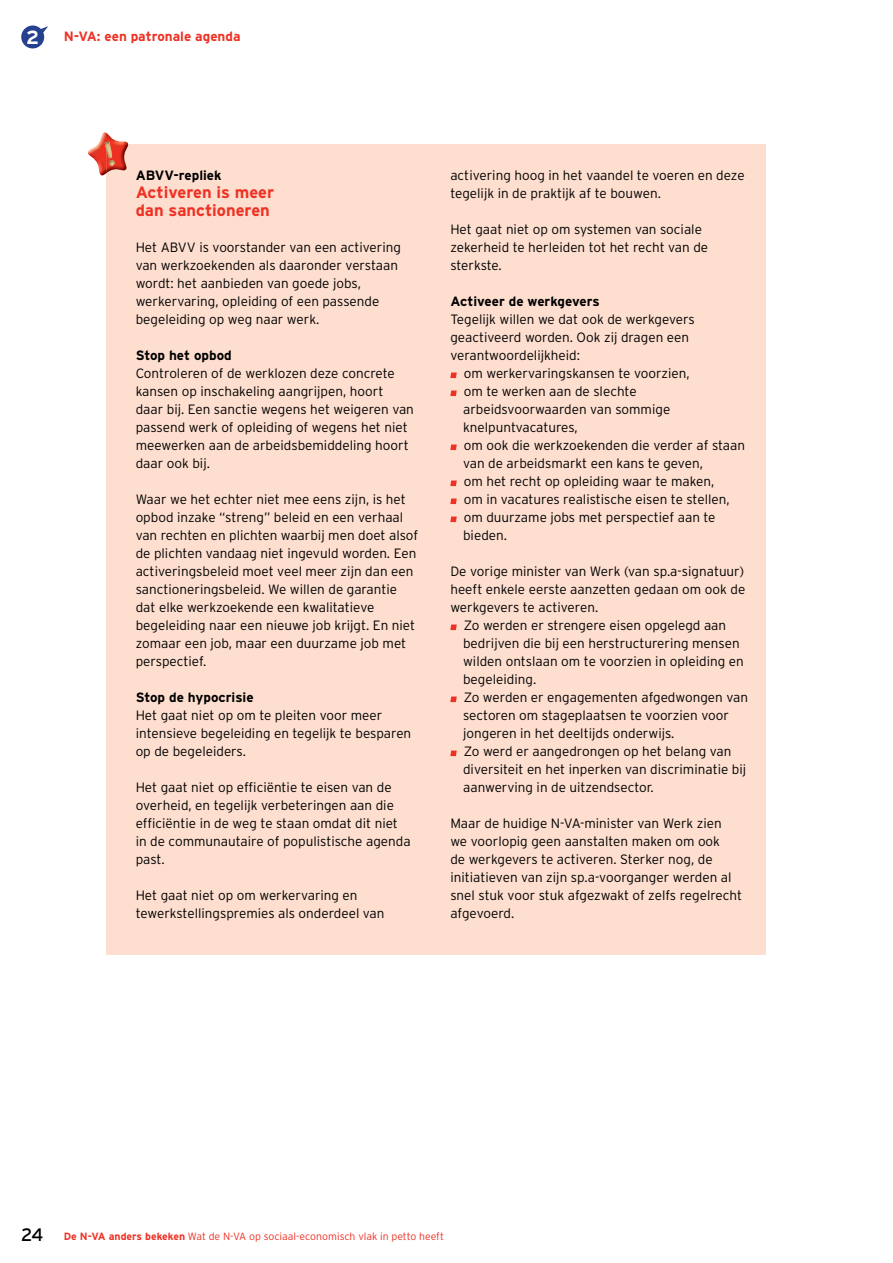
<style>
.page{position:relative;width:893px;height:1263px;background:#fff}
.page>*{position:absolute;margin:0;border:0;box-sizing:border-box;transform-origin:0 0}
.t1{font:700 19.05px "Interstate";color:#fff}
.t2{font:700 16.5px/18px "Interstate";color:#ee3124}
.t3{font:300 13.5px/18px "Interstate";color:#000}
.t4{font:700 13.5px "Interstate";color:#000}
.t5{font:700 13.5px "Interstate";color:#ee3124}
.t6{font:300 10.5px "Interstate";color:#ee3124}
.s1{font-weight:400;font-size:18px;color:#000}
.s2{font-weight:700}
</style>
<div class="page">
<svg style="left:21px;top:26px;width:27px;height:22px"></svg>
<div style="left:106px;top:144px;width:659px;height:810px;background:#fddecf"></div>
<svg style="left:450px;top:372px;width:7px;height:6px"></svg>
<svg style="left:450px;top:390px;width:7px;height:6px"></svg>
<svg style="left:450px;top:444px;width:7px;height:6px"></svg>
<svg style="left:450px;top:480px;width:7px;height:6px"></svg>
<svg style="left:450px;top:498px;width:7px;height:6px"></svg>
<svg style="left:450px;top:516px;width:7px;height:6px"></svg>
<svg style="left:450px;top:624px;width:7px;height:6px"></svg>
<svg style="left:450px;top:696px;width:7px;height:6px"></svg>
<svg style="left:450px;top:750px;width:7px;height:6px"></svg>
<img style="left:88px;top:132px;width:40px;height:43px">
<img style="left:106px;top:144px;width:22px;height:29px">
<svg style="left:105px;top:142px;width:5px;height:7px"></svg>
<img style="left:106px;top:144px;width:9px;height:22px">
<h1 class="t1" style="left:26px;top:26px;width:14px">2</h1>
<p class="t5" style="left:64px;top:28px;width:178px">N-VA: een patronale agenda</p>
<p class="t4" style="left:136px;top:167px;width:87px">ABVV-repliek</p>
<p class="t2" style="left:136px;top:183px;width:140px">Activeren is meer dan sanctioneren</p>
<p class="t3" style="left:136px;top:238px;width:267px">Het ABVV is voorstander van een activering van werkzoekenden als daaronder verstaan wordt: het aanbieden van goede jobs, werkervaring, opleiding of een passende begeleiding op weg naar werk.</p>
<p class="t4" style="left:136px;top:347px;width:98px">Stop het opbod</p>
<p class="t3" style="left:136px;top:364px;width:280px">Controleren of de werklozen deze concrete kansen op inschakeling aangrijpen, hoort daar bij. Een sanctie wegens het weigeren van passend werk of opleiding of wegens het niet meewerken aan de arbeidsbemiddeling hoort daar ook bij.</p>
<p class="t3" style="left:136px;top:490px;width:284px">Waar we het echter niet mee eens zijn, is het opbod inzake “streng” beleid en een verhaal van rechten en plichten waarbij men doet alsof de plichten vandaag niet ingevuld worden. Een activeringsbeleid moet veel meer zijn dan een sanctioneringsbeleid. We willen de garantie dat elke werkzoekende een kwalitatieve begeleiding naar een nieuwe job krijgt. En niet zomaar een job, maar een duurzame job met perspectief.</p>
<p class="t4" style="left:136px;top:689px;width:119px">Stop de hypocrisie</p>
<p class="t3" style="left:136px;top:706px;width:277px">Het gaat niet op om te pleiten voor meer intensieve begeleiding en tegelijk te besparen op de begeleiders.</p>
<p class="t3" style="left:136px;top:778px;width:276px">Het gaat niet op efficiëntie te eisen van de overheid, en tegelijk verbeteringen aan die efficiëntie in de weg te staan omdat dit niet in de communautaire of populistische agenda past.</p>
<p class="t3" style="left:136px;top:886px;width:250px">Het gaat niet op om werkervaring en tewerkstellingspremies als onderdeel van</p>
<p class="t3" style="left:450px;top:166px;width:296px">activering hoog in het vaandel te voeren en deze tegelijk in de praktijk af te bouwen.</p>
<p class="t3" style="left:450px;top:220px;width:259px">Het gaat niet op om systemen van sociale zekerheid te herleiden tot het recht van de sterkste.</p>
<p class="t4" style="left:450px;top:293px;width:151px">Activeer de werkgevers</p>
<p class="t3" style="left:450px;top:310px;width:246px">Tegelijk willen we dat ook de werkgevers geactiveerd worden. Ook zij dragen een verantwoordelijkheid:</p>
<p class="t3" style="left:463px;top:364px;width:284px">om werkervaringskansen te voorzien,<br>om te werken aan de slechte arbeidsvoorwaarden van sommige knelpuntvacatures,<br>om ook die werkzoekenden die verder af staan van de arbeidsmarkt een kans te geven,<br>om het recht op opleiding waar te maken,<br>om in vacatures realistische eisen te stellen, om duurzame jobs met perspectief aan te bieden.</p>
<p class="t3" style="left:450px;top:562px;width:296px;text-align:justify">De vorige minister van Werk (van sp.a-signatuur) heeft enkele eerste aanzetten gedaan om ook de werkgevers te activeren.</p>
<p class="t3" style="left:463px;top:616px;width:286px">Zo werden er strengere eisen opgelegd aan bedrijven die bij een herstructurering mensen wilden ontslaan om te voorzien in opleiding en begeleiding.<br>Zo werden er engagementen afgedwongen van sectoren om stageplaatsen te voorzien voor jongeren in het deeltijds onderwijs.<br>Zo werd er aangedrongen op het belang van diversiteit en het inperken van discriminatie bij aanwerving in de uitzendsector.</p>
<p class="t3" style="left:450px;top:814px;width:293px">Maar de huidige N-VA-minister van Werk zien<br>we voorlopig geen aanstalten maken om ook<br>de werkgevers te activeren. Sterker nog, de initiatieven van zijn sp.a-voorganger werden al snel stuk voor stuk afgezwakt of zelfs regelrecht afgevoerd.</p>
<p class="t6" style="left:21px;top:1230px;width:424px"><span class="s1">24</span> <span class="s2">De N-VA anders bekeken</span> Wat de N-VA op sociaal-economisch vlak in petto heeft</p>
</div>
